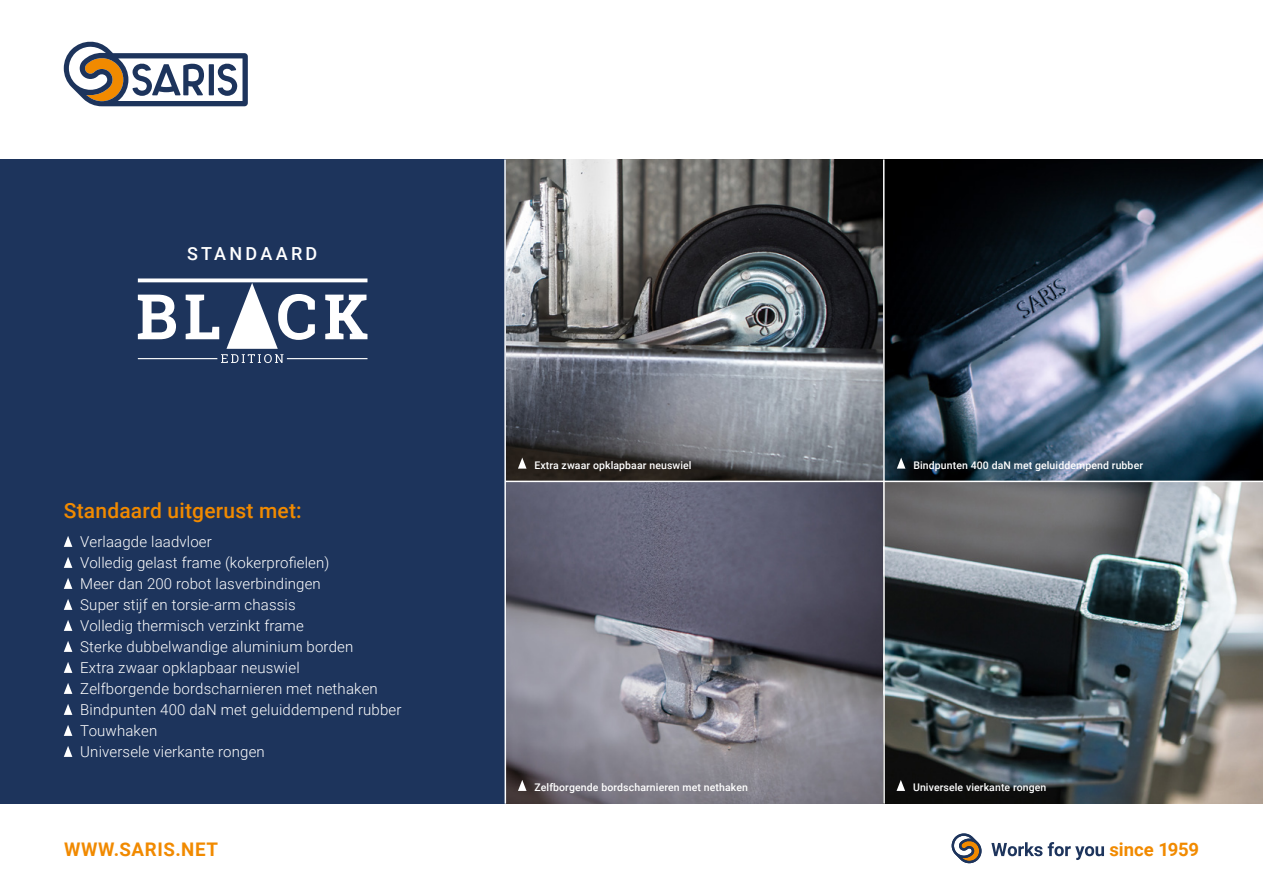
<style>
.page{position:relative;width:1263px;height:893px;background:#fff}
.page>*{position:absolute;margin:0;border:0;box-sizing:border-box;transform-origin:0 0}
.t1{font:500 21px "Roboto";letter-spacing:.01em;color:#f18a00}
.t2{font:700 18.75px "Roboto";letter-spacing:.035em;color:#f18a00}
.t3{font:700 18.45px "Roboto";color:#f18a00}
.t4{font:500 18px "Roboto";letter-spacing:.18em;color:#fff}
.t5{font:300 15px/21px "Roboto";letter-spacing:.01em;color:#fff}
.t6{font:500 10.5px "Roboto";letter-spacing:.01em;color:#fff}
</style>
<div class="page">
<svg style="left:64px;top:42px;width:184px;height:64px"></svg>
<svg style="left:991px;top:842px;width:51px;height:14px"></svg>
<svg style="left:1048px;top:842px;width:56px;height:18px"></svg>
<svg style="left:952px;top:833px;width:29px;height:30px"></svg>
<img style="left:506px;top:159px;width:757px;height:645px">
<div style="left:0;top:159px;width:505px;height:645px;background:#1d345c"></div>
<svg style="left:64px;top:536px;width:8px;height:11px"></svg>
<svg style="left:64px;top:557px;width:8px;height:11px"></svg>
<svg style="left:64px;top:578px;width:8px;height:11px"></svg>
<svg style="left:64px;top:599px;width:8px;height:11px"></svg>
<svg style="left:64px;top:620px;width:8px;height:11px"></svg>
<svg style="left:64px;top:641px;width:8px;height:11px"></svg>
<svg style="left:64px;top:662px;width:8px;height:11px"></svg>
<svg style="left:64px;top:683px;width:8px;height:11px"></svg>
<svg style="left:64px;top:704px;width:8px;height:11px"></svg>
<svg style="left:64px;top:725px;width:8px;height:11px"></svg>
<svg style="left:64px;top:746px;width:8px;height:11px"></svg>
<svg style="left:518px;top:780px;width:8px;height:11px"></svg>
<svg style="left:896px;top:780px;width:9px;height:11px"></svg>
<svg style="left:518px;top:458px;width:8px;height:11px"></svg>
<svg style="left:897px;top:458px;width:8px;height:11px"></svg>
<svg style="left:138px;top:278px;width:229px;height:4px"></svg>
<svg style="left:138px;top:283px;width:229px;height:80px"></svg>
<hr style="left:883px;top:159px;width:2px;height:645px;background:#fff">
<hr style="left:505px;top:481px;width:758px;height:1px;background:#fff">
<hr style="left:504px;top:159px;width:2px;height:645px;background:#fff">
<p class="t4" style="left:187px;top:241px;width:132px">STANDAARD</p>
<h1 class="t1" style="left:64px;top:496px;width:240px">Standaard uitgerust met:</h1>
<p class="t5" style="left:80px;top:530px;width:323px">Verlaagde laadvloer<br>Volledig gelast frame (kokerprofielen)<br>Meer dan 200 robot lasverbindingen<br>Super stijf en torsie-arm chassis<br>Volledig thermisch verzinkt frame<br>Sterke dubbelwandige aluminium borden<br>Extra zwaar opklapbaar neuswiel<br>Zelfborgende bordscharnieren met nethaken Bindpunten 400 daN met geluiddempend rubber Touwhaken<br>Universele vierkante rongen</p>
<p class="t6" style="left:534px;top:457px;width:159px">Extra zwaar opklapbaar neuswiel</p>
<p class="t6" style="left:913px;top:457px;width:231px">Bindpunten 400 daN met geluiddempend rubber</p>
<p class="t6" style="left:534px;top:780px;width:215px">Zelfborgende bordscharnieren met nethaken</p>
<p class="t6" style="left:913px;top:780px;width:135px">Universele vierkante rongen</p>
<p class="t2" style="left:64px;top:836px;width:156px">WWW.SARIS.NET</p>
<p class="t3" style="left:1109px;top:836px;width:91px">since 1959</p>
</div>
